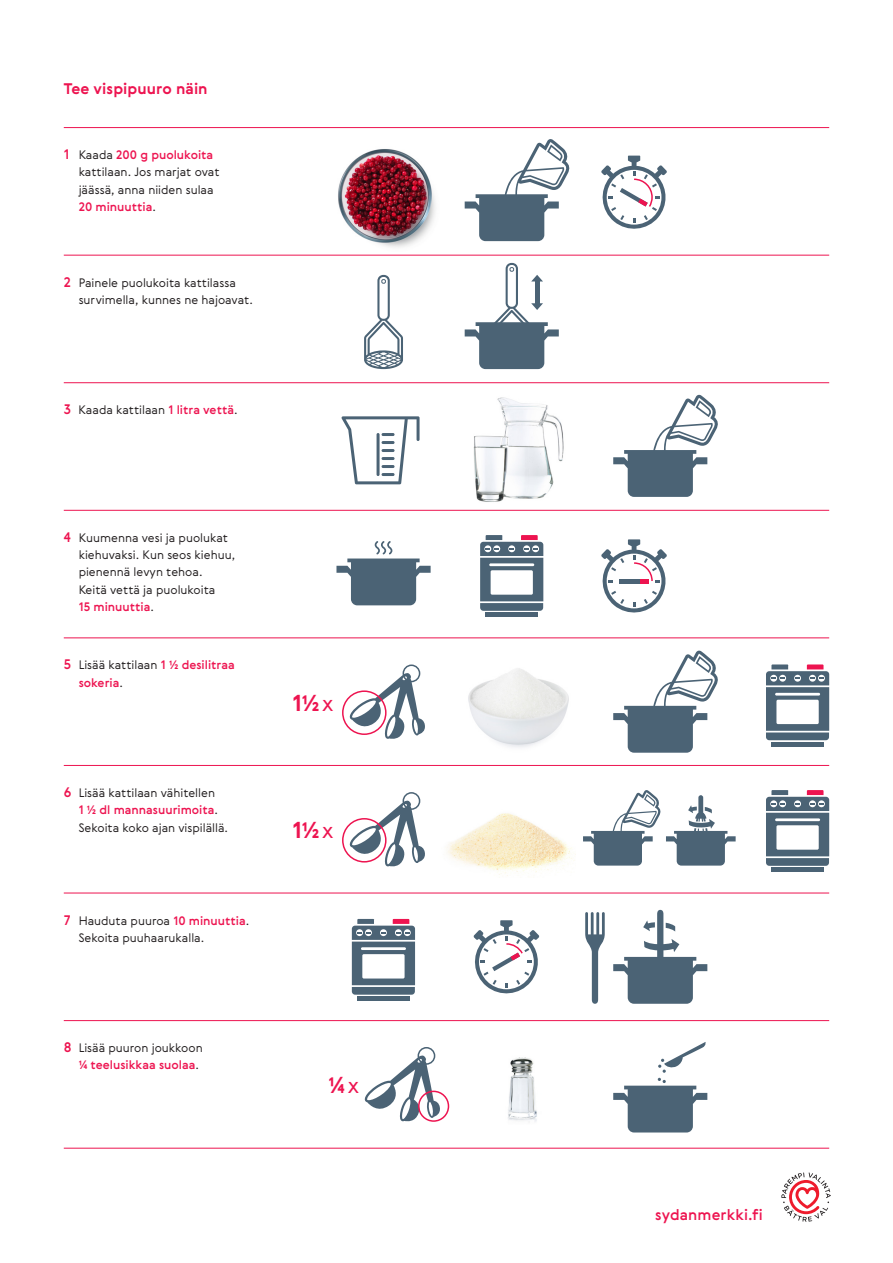
<style>
.page{position:relative;width:893px;height:1263px;background:#fff}
.page>*{position:absolute;margin:0;border:0;box-sizing:border-box;transform-origin:0 0}
.isot_nrot{font:700 22.5px "Gerbera";color:#ed1450}
._2__otsikot{font:700 15px "Gerbera";letter-spacing:.005em;color:#ed1450}
.t1{font:500 15px "Gerbera";letter-spacing:.01em;color:#ed1450}
.ohjeet{font:300 12px/17.2px "Gerbera";color:#231f20}
.ohjeet-2{font:500 12px/17.2px "Gerbera";color:#ed1450}
.s1{font-weight:500;font-size:13.5px;color:#ed1450}
.s2{font-weight:500;color:#ed1450}
.s3{font-size:13.5px}
.s4{font-weight:300;color:#231f20}
.s5{font-weight:300}
</style>
<div class="page">
<hr style="left:64px;top:255px;width:765px;height:1px;background:#ed1450">
<hr style="left:64px;top:382px;width:765px;height:1px;background:#ed1450">
<hr style="left:64px;top:127px;width:765px;height:1px;background:#ed1450">
<hr style="left:64px;top:1148px;width:765px;height:1px;background:#ed1450">
<hr style="left:64px;top:510px;width:765px;height:1px;background:#ed1450">
<hr style="left:64px;top:638px;width:765px;height:1px;background:#ed1450">
<hr style="left:64px;top:765px;width:765px;height:1px;background:#ed1450">
<hr style="left:64px;top:893px;width:765px;height:1px;background:#ed1450">
<hr style="left:64px;top:1020px;width:765px;height:1px;background:#ed1450">
<svg style="left:781px;top:1172px;width:50px;height:50px"></svg>
<svg style="left:601px;top:156px;width:66px;height:73px"></svg>
<svg style="left:364px;top:275px;width:39px;height:94px"></svg>
<svg style="left:465px;top:263px;width:94px;height:106px"></svg>
<svg style="left:613px;top:395px;width:105px;height:102px"></svg>
<hr style="left:486px;top:613px;width:52px;height:4px;background:#4b6375">
<svg style="left:480px;top:535px;width:63px;height:76px"></svg>
<svg style="left:601px;top:539px;width:66px;height:74px"></svg>
<svg style="left:613px;top:650px;width:105px;height:103px"></svg>
<hr style="left:772px;top:742px;width:52px;height:4px;background:#4b6375">
<svg style="left:766px;top:664px;width:63px;height:76px"></svg>
<hr style="left:772px;top:868px;width:52px;height:4px;background:#4b6375">
<svg style="left:766px;top:790px;width:63px;height:76px"></svg>
<svg style="left:583px;top:790px;width:153px;height:75px"></svg>
<svg style="left:473px;top:920px;width:67px;height:74px"></svg>
<svg style="left:613px;top:910px;width:94px;height:94px"></svg>
<svg style="left:585px;top:912px;width:20px;height:92px"></svg>
<svg style="left:364px;top:1047px;width:77px;height:75px"></svg>
<div style="left:418px;top:1090px;width:31px;height:32px;border:2px solid #ed1450;border-radius:50%"></div>
<svg style="left:613px;top:1042px;width:94px;height:90px"></svg>
<div style="left:357px;top:996px;width:53px;height:5px;background:#4b6375"></div>
<svg style="left:352px;top:919px;width:63px;height:76px"></svg>
<svg style="left:341px;top:416px;width:79px;height:68px"></svg>
<svg style="left:349px;top:664px;width:76px;height:75px"></svg>
<div style="left:342px;top:690px;width:45px;height:45px;border:2px solid #ed1450;border-radius:50%"></div>
<svg style="left:349px;top:792px;width:76px;height:75px"></svg>
<div style="left:342px;top:818px;width:45px;height:44px;border:2px solid #ed1450;border-radius:50%"></div>
<svg style="left:465px;top:139px;width:105px;height:102px"></svg>
<svg style="left:336px;top:541px;width:95px;height:64px"></svg>
<img style="left:508px;top:1057px;width:29px;height:65px">
<img style="left:468px;top:668px;width:101px;height:79px">
<img style="left:447px;top:813px;width:127px;height:63px">
<img style="left:473px;top:397px;width:91px;height:105px">
<img style="left:338px;top:149px;width:97px;height:99px">
<p class="_2__otsikot" style="left:64px;top:78px;width:145px">Tee vispipuuro näin</p>
<p class="ohjeet" style="left:79px;top:146px;width:142px;text-indent:-15px"><span class="s1">1</span> Kaada <span class="s2">200 g puolukoita </span>kattilaan. Jos marjat ovat jäässä, anna niiden sulaa<br><span class="s2">20 minuuttia</span>.</p>
<p class="ohjeet" style="left:79px;top:274px;width:176px;text-indent:-15px"><span class="s1">2</span> Painele puolukoita kattilassa survimella, kunnes ne hajoavat.</p>
<p class="ohjeet" style="left:64px;top:401px;width:175px"><span class="s1">3</span> Kaada kattilaan <span class="s2">1 litra vettä</span>.</p>
<p class="ohjeet" style="left:79px;top:529px;width:158px;text-indent:-15px"><span class="s1">4</span> Kuumenna vesi ja puolukat kiehuvaksi. Kun seos kiehuu, pienennä levyn tehoa.<br>Keitä vettä ja puolukoita<br><span class="s2">15 minuuttia</span>.</p>
<p class="ohjeet-2" style="left:79px;top:656px;width:158px;text-indent:-15px"><span class="s3">5</span> <span class="s4">Lisää kattilaan</span> 1 ½ desilitraa sokeria<span class="s4">.</span></p>
<p class="ohjeet" style="left:79px;top:784px;width:151px;text-indent:-15px"><span class="s1">6</span> Lisää kattilaan vähitellen<br><span class="s2">1 ½ dl mannasuurimoita</span>.<br>Sekoita koko ajan vispilällä.</p>
<p class="ohjeet" style="left:79px;top:911px;width:172px;text-indent:-15px"><span class="s1">7</span> Hauduta puuroa <span class="s2">10 minuuttia</span>.<br>Sekoita puuhaarukalla.</p>
<p class="ohjeet" style="left:79px;top:1039px;width:126px;text-indent:-15px"><span class="s1">8</span> Lisää puuron joukkoon <span class="s2">¼ teelusikkaa suolaa</span>.</p>
<p class="isot_nrot" style="left:293px;top:687px;width:43px">1½<span class="s5">x</span></p>
<p class="isot_nrot" style="left:293px;top:815px;width:43px">1½<span class="s5">x</span></p>
<p class="isot_nrot" style="left:329px;top:1070px;width:32px">¼<span class="s5">x</span></p>
<p class="t1" style="left:655px;top:1204px;width:109px">sydanmerkki.fi</p>
</div>
